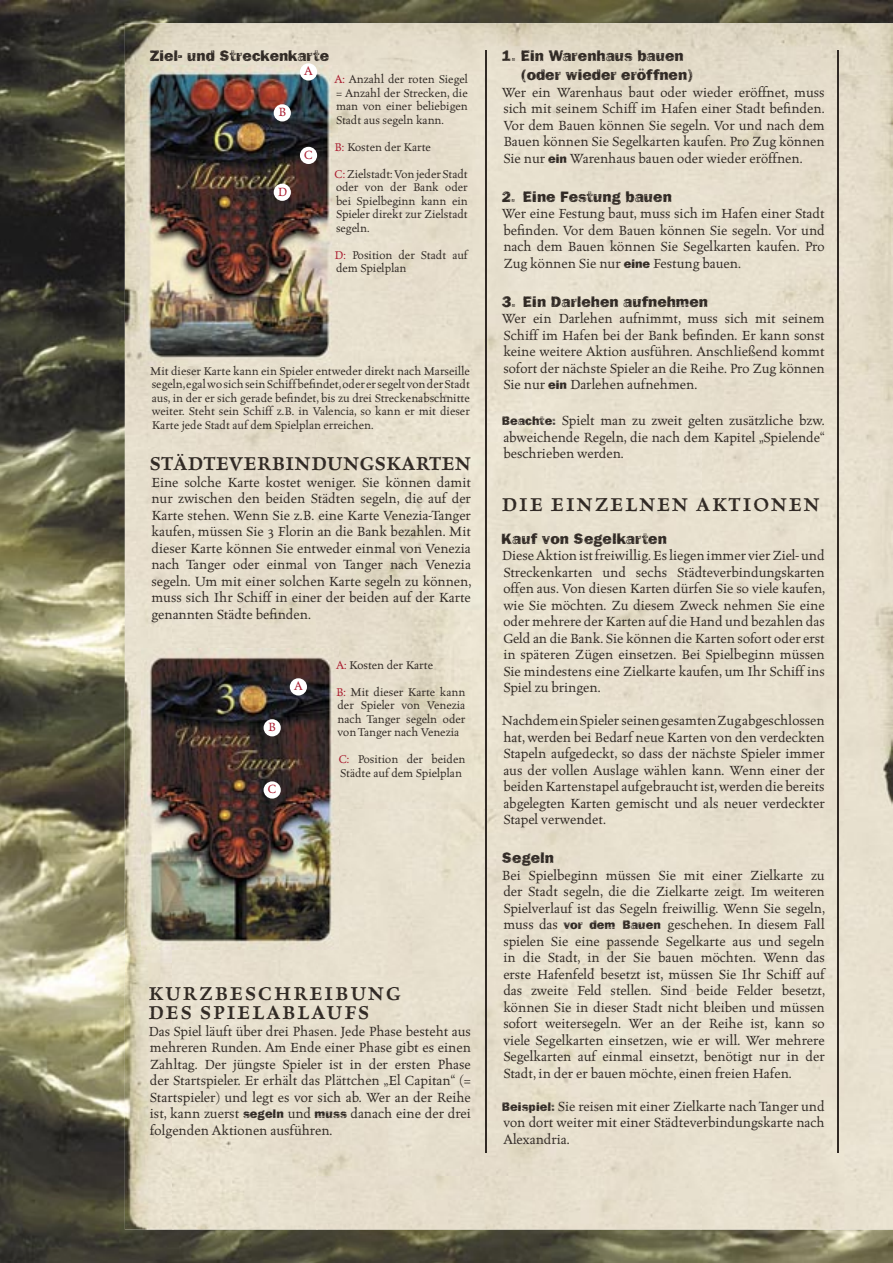
<style>
.page{position:relative;width:893px;height:1263px;background:#fff}
.page>*{position:absolute;margin:0;border:0;box-sizing:border-box;transform-origin:0 0}
.t1{font:600 21px/19.5px "Celestia Antiqua";letter-spacing:.1em;color:#312a25}
.t2{font:600 21px "Celestia Antiqua";letter-spacing:.03em;color:#312a25}
.t3{font:15.75px/19.5px "Frankie";color:#312a25}
.t4{font:15px/16.5px "Celestia Antiqua";color:#312a25;text-align:justify}
.t5{font:13.5px "Celestia Antiqua";color:#a9192d}
.t6{font:12.75px/13.5px "Celestia Antiqua";color:#312a25;text-align:justify}
.s1{color:#a9192d}
.s2{font-family:"Frankie";font-size:12.75px}
</style>
<div class="page">
<img style="left:0;top:0;width:893px;height:1263px">
<img style="left:125px;top:23px;width:768px;height:52px">
<img style="left:125px;top:75px;width:47px;height:1154px">
<div style="left:317px;top:75px;width:576px;height:1154px;background:#e7dfcd"></div>
<div style="left:172px;top:366px;width:145px;height:283px;background:#e6decd"></div>
<div style="left:172px;top:949px;width:145px;height:280px;background:#e7e0ce"></div>
<hr style="left:486px;top:50px;width:1px;height:1102px;background:#312a25">
<hr style="left:837px;top:50px;width:2px;height:1102px;background:#312a25">
<img style="left:140px;top:65px;width:197px;height:301px">
<div style="left:300px;top:63px;width:17px;height:18px;background:#fff;border-radius:50%"></div>
<div style="left:274px;top:104px;width:17px;height:17px;background:#fff;border-radius:50%"></div>
<div style="left:300px;top:147px;width:17px;height:17px;background:#fff;border-radius:50%"></div>
<div style="left:274px;top:184px;width:17px;height:17px;background:#fff;border-radius:50%"></div>
<img style="left:142px;top:649px;width:197px;height:300px">
<div style="left:290px;top:678px;width:17px;height:17px;background:#fff;border-radius:50%"></div>
<div style="left:264px;top:719px;width:17px;height:17px;background:#fff;border-radius:50%"></div>
<div style="left:264px;top:781px;width:17px;height:18px;background:#fff;border-radius:50%"></div>
<p class="t3" style="left:150px;top:45px;width:181px">Ziel- und Streckenkarte</p>
<p class="t5" style="left:278px;top:105px;width:9px">B</p>
<p class="t5" style="left:278px;top:185px;width:11px">D</p>
<p class="t5" style="left:304px;top:64px;width:10px">A</p>
<p class="t5" style="left:304px;top:148px;width:10px">C</p>
<p class="t6" style="left:334px;top:73px;width:135px"><span class="s1">A:</span> Anzahl der roten Siegel = Anzahl der Strecken, die man von einer beliebigen Stadt aus segeln kann.</p>
<p class="t6" style="left:334px;top:134px;width:135px;line-height:27px"><span class="s1">B:</span> Kosten der Karte<br><span class="s1">C:</span> Zielstadt: Von jeder Stadt</p>
<p class="t6" style="left:336px;top:181px;width:133px">oder von der Bank oder bei Spielbeginn kann ein Spieler direkt zur Zielstadt segeln.</p>
<p class="t6" style="left:334px;top:248px;width:135px"><span class="s1">D:</span> Position der Stadt auf dem Spielplan</p>
<p class="t6" style="left:150px;top:364px;width:321px">Mit dieser Karte kann ein Spieler entweder direkt nach Marseille segeln, egal wo sich sein Schiff befindet, oder er segelt von der Stadt aus, in der er sich gerade befindet, bis zu drei Streckenabschnitte weiter. Steht sein Schiff z.B. in Valencia, so kann er mit dieser Karte jede Stadt auf dem Spielplan erreichen.</p>
<h1 class="t2" style="left:150px;top:453px;width:323px">STÄDTEVERBINDUNGSKARTEN</h1>
<p class="t4" style="left:151px;top:474px;width:321px">Eine solche Karte kostet weniger. Sie können damit nur zwischen den beiden Städten segeln, die auf der Karte stehen. Wenn Sie z.B. eine Karte Venezia-Tanger kaufen, müssen Sie 3 Florin an die Bank bezahlen. Mit dieser Karte können Sie entweder einmal von Venezia nach Tanger oder einmal von Tanger nach Venezia segeln. Um mit einer solchen Karte segeln zu können, muss sich Ihr Schiff in einer der beiden auf der Karte genannten Städte befinden.</p>
<p class="t5" style="left:268px;top:720px;width:9px">B</p>
<p class="t5" style="left:294px;top:679px;width:10px">A</p>
<p class="t5" style="left:268px;top:782px;width:10px">C</p>
<p class="t6" style="left:336px;top:651px;width:131px;line-height:27px"><span class="s1">A:</span> Kosten der Karte<br><span class="s1">B:</span> Mit dieser Karte kann</p>
<p class="t6" style="left:337px;top:699px;width:129px">der Spieler von Venezia nach Tanger segeln oder von Tanger nach Venezia</p>
<p class="t6" style="left:339px;top:753px;width:128px"><span class="s1">C:</span> Position der beiden<br>Städte auf dem Spielplan</p>
<h1 class="t1" style="left:148px;top:984px;width:253px">KURZBESCHREIBUNG<br>DES SPIELABLAUFS</h1>
<p class="t4" style="left:148px;top:1023px;width:324px">Das Spiel läuft über drei Phasen. Jede Phase besteht aus mehreren Runden. Am Ende einer Phase gibt es einen Zahltag. Der jüngste Spieler ist in der ersten Phase der Startspieler. Er erhält das Plättchen „El Capitan“ (= Startspieler) und legt es vor sich ab. Wer an der Reihe ist, kann zuerst <span class="s2">segeln</span> und <span class="s2">muss</span> danach eine der drei folgenden Aktionen ausführen.</p>
<p class="t3" style="left:521px;top:45px;width:174px;text-indent:-19px">1. Ein Warenhaus bauen (oder wieder eröffnen)</p>
<p class="t4" style="left:502px;top:84px;width:324px">Wer ein Warenhaus baut oder wieder eröffnet, muss sich mit seinem Schiff im Hafen einer Stadt befinden.<br>Vor dem Bauen können Sie segeln. Vor und nach dem Bauen können Sie Segelkarten kaufen. Pro Zug können Sie nur <span class="s2">ein</span> Warenhaus bauen oder wieder eröffnen.</p>
<p class="t3" style="left:502px;top:186px;width:171px">2. Eine Festung bauen</p>
<p class="t4" style="left:502px;top:206px;width:324px">Wer eine Festung baut, muss sich im Hafen einer Stadt befinden. Vor dem Bauen können Sie segeln. Vor und nach dem Bauen können Sie Segelkarten kaufen. Pro Zug können Sie nur <span class="s2">eine</span> Festung bauen.</p>
<p class="t3" style="left:502px;top:291px;width:208px">3. Ein Darlehen aufnehmen</p>
<p class="t4" style="left:502px;top:311px;width:324px">Wer ein Darlehen aufnimmt, muss sich mit seinem Schiff im Hafen bei der Bank befinden. Er kann sonst keine weitere Aktion ausführen. Anschließend kommt sofort der nächste Spieler an die Reihe. Pro Zug können Sie nur <span class="s2">ein</span> Darlehen aufnehmen.</p>
<p class="t4" style="left:502px;top:413px;width:324px"><span class="s2">Beachte:</span> Spielt man zu zweit gelten zusätzliche bzw. abweichende Regeln, die nach dem Kapitel „Spielende“ beschrieben werden.</p>
<h1 class="t1" style="left:502px;top:495px;width:320px">DIE EINZELNEN AKTIONEN</h1>
<p class="t3" style="left:502px;top:528px;width:167px">Kauf von Segelkarten</p>
<p class="t4" style="left:502px;top:548px;width:324px">Diese Aktion ist freiwillig. Es liegen immer vier Ziel- und Streckenkarten und sechs Städteverbindungskarten offen aus. Von diesen Karten dürfen Sie so viele kaufen, wie Sie möchten. Zu diesem Zweck nehmen Sie eine oder mehrere der Karten auf die Hand und bezahlen das Geld an die Bank. Sie können die Karten sofort oder erst in späteren Zügen einsetzen. Bei Spielbeginn müssen Sie mindestens eine Zielkarte kaufen, um Ihr Schiff ins Spiel zu bringen.</p>
<p class="t4" style="left:502px;top:713px;width:324px">Nachdem ein Spieler seinen gesamten Zug abgeschlossen hat, werden bei Bedarf neue Karten von den verdeckten Stapeln aufgedeckt, so dass der nächste Spieler immer aus der vollen Auslage wählen kann. Wenn einer der beiden Kartenstapel aufgebraucht ist, werden die bereits abgelegten Karten gemischt und als neuer verdeckter Stapel verwendet.</p>
<p class="t3" style="left:502px;top:848px;width:54px">Segeln</p>
<p class="t4" style="left:502px;top:867px;width:324px">Bei Spielbeginn müssen Sie mit einer Zielkarte zu der Stadt segeln, die die Zielkarte zeigt. Im weiteren Spielverlauf ist das Segeln freiwillig. Wenn Sie segeln, muss das <span class="s2">vor dem Bauen</span> geschehen. In diesem Fall spielen Sie eine passende Segelkarte aus und segeln in die Stadt, in der Sie bauen möchten. Wenn das erste Hafenfeld besetzt ist, müssen Sie Ihr Schiff auf das zweite Feld stellen. Sind beide Felder besetzt, können Sie in dieser Stadt nicht bleiben und müssen sofort weitersegeln. Wer an der Reihe ist, kann so viele Segelkarten einsetzen, wie er will. Wer mehrere Segelkarten auf einmal einsetzt, benötigt nur in der Stadt, in der er bauen möchte, einen freien Hafen.</p>
<p class="t4" style="left:502px;top:1098px;width:324px"><span class="s2">Beispiel:</span> Sie reisen mit einer Zielkarte nach Tanger und von dort weiter mit einer Städteverbindungskarte nach Alexandria.</p>
</div>
